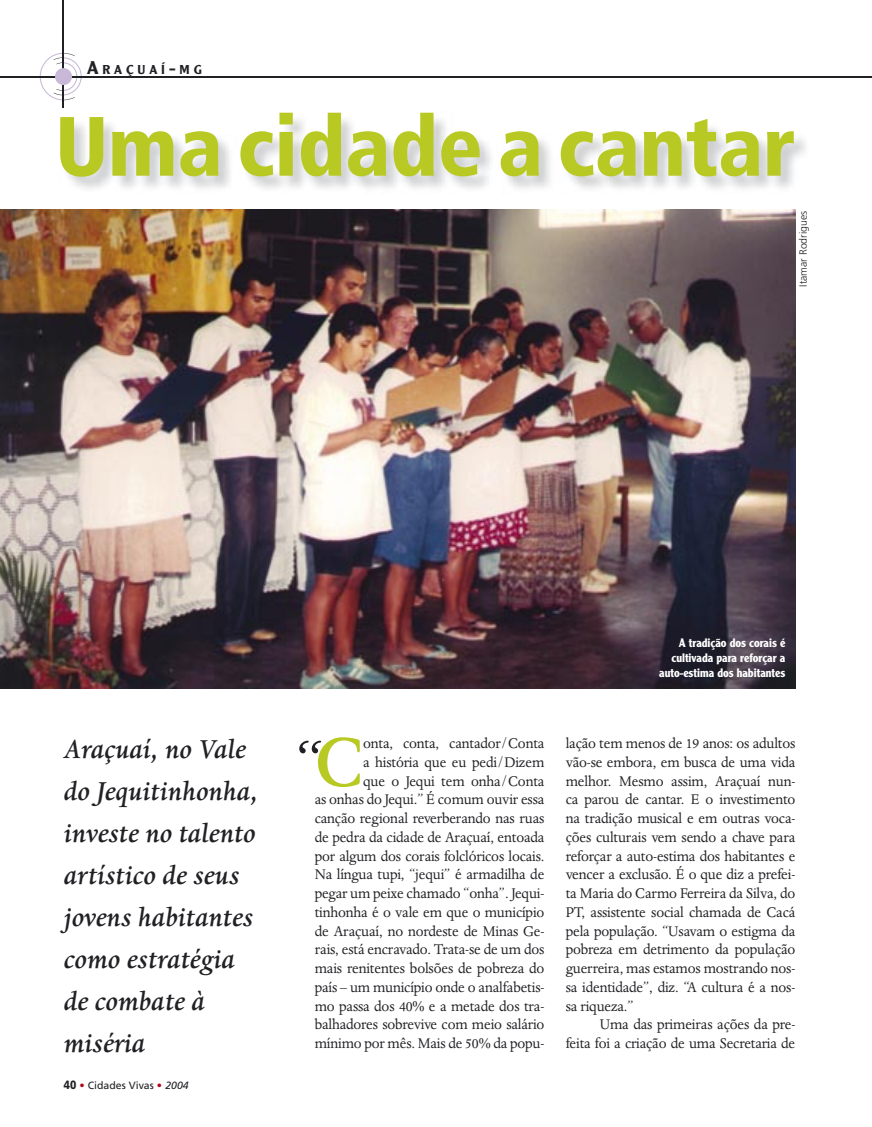
<style>
.page{position:relative;width:872px;height:1127px;background:#fff}
.page>*{position:absolute;margin:0;border:0;box-sizing:border-box;transform-origin:0 0}
.t1{font:900 condensed 84px "Frutiger LT Std";letter-spacing:-.005em;color:#b8c924}
.t2{font:72px "Dante MT Std";color:#212125;scale:.95 1}
.t3{font:italic 500 30px/42px "Dante MT Std";color:#212125}
.t4{font:16.2px/18.8px "Dante MT Std";letter-spacing:-.01em;color:#212125;text-align:right;scale:.95 1}
.t5{font:500 12.6px "Clearface Gothic LT Std";letter-spacing:.285em;color:#212125;scale:1.1 1}
.t6{font:700 12px/15px "Clearface Gothic LT Std";color:#fff;text-align:right;scale:.95 1}
.t7{font:10.5px "Frutiger LT Std";color:#212125}
.t8{font:300 10.5px "Frutiger LT Std";color:#212125}
.s1{font-size:18px}
.s2{font-weight:500;font-size:79.2px;color:#b8c924}
.s3{font-weight:900;font-size:12px}
.s4{font-weight:900;color:#b20518}
.s5{font-style:italic}
</style>
<div class="page">
<img style="left:0;top:210px;width:795px;height:478px">
<svg style="left:40px;top:53px;width:42px;height:47px"></svg>
<hr style="left:0;top:76px;width:872px;height:1px;background:#212125">
<hr style="left:63px;top:0;width:1px;height:108px;background:#212125">
<div style="left:55px;top:68px;width:17px;height:17px;background:#c8b7d6;border-radius:50%"></div>
<p class="t5" style="left:87px;top:61px;width:106px"><span class="s1">A</span>RAÇUAÍ<span class="s1">-</span>MG</p>
<h1 class="t1" style="left:55px;top:96px;width:741px">Uma cidade a cantar</h1>
<p class="t8" style="left:797px;top:287px;width:77px;rotate:-90deg">Itamar Rodrigues</p>
<p class="t6" style="left:659px;top:635px;width:134px">A tradição dos corais é cultivada para reforçar a auto-estima dos habitantes</p>
<h2 class="t2" style="left:295px;top:723px;width:74px">“<span class="s2">C</span></h2>
<h3 class="t3" style="left:64px;top:728px;width:196px">Araçuaí, no Vale do Jequitinhonha, investe no talento artístico de seus jovens habitantes como estratégia de combate à miséria</h3>
<p class="t4" style="left:566px;top:734px;width:243px;text-align:justify">lação tem menos de 19 anos: os adultos vão-se embora, em busca de uma vida melhor. Mesmo assim, Araçuaí nun&shy;ca parou de cantar. E o investimento na tradição musical e em outras voca&shy;ções culturais vem sendo a chave para reforçar a auto-estima dos habitantes e vencer a exclusão. É o que diz a prefei&shy;ta Maria do Carmo Ferreira da Silva, do PT, assistente social chamada de Cacá pela população. “Usavam o estigma da pobreza em detrimento da população guerreira, mas estamos mostrando nos&shy;sa identidade”, diz. “A cultura é a nos&shy;sa riqueza.”</p>
<p class="t4" style="left:315px;top:734px;width:243px">onta, conta, cantador/Conta<br>a história que eu pedi/Dizem<br>que o Jequi tem onha/Conta<br>as onhas do Jequi.” É comum ouvir essa canção regional reverberando nas ruas de pedra da cidade de Araçuaí, entoada por algum dos corais folclóricos locais.<br>Na língua tupi, “jequi” é armadilha de pegar um peixe chamado “onha”. Jequi&shy;tinhonha é o vale em que o município de Araçuaí, no nordeste de Minas Ge&shy;rais, está encravado. Trata-se de um dos mais renitentes bolsões de pobreza do país – um município onde o analfabetis&shy;mo passa dos 40% e a metade dos tra&shy;balhadores sobrevive com meio salário mínimo por mês. Mais de 50% da popu-</p>
<p class="t4" style="left:566px;top:1015px;width:243px">Uma das primeiras ações da pre-<br>feita foi a criação de uma Secretaria de</p>
<p class="t7" style="left:64px;top:1079px;width:126px"><span class="s3">40</span> <span class="s4">•</span> Cidades Vivas <span class="s4">•</span> <span class="s5">2004</span></p>
</div>
